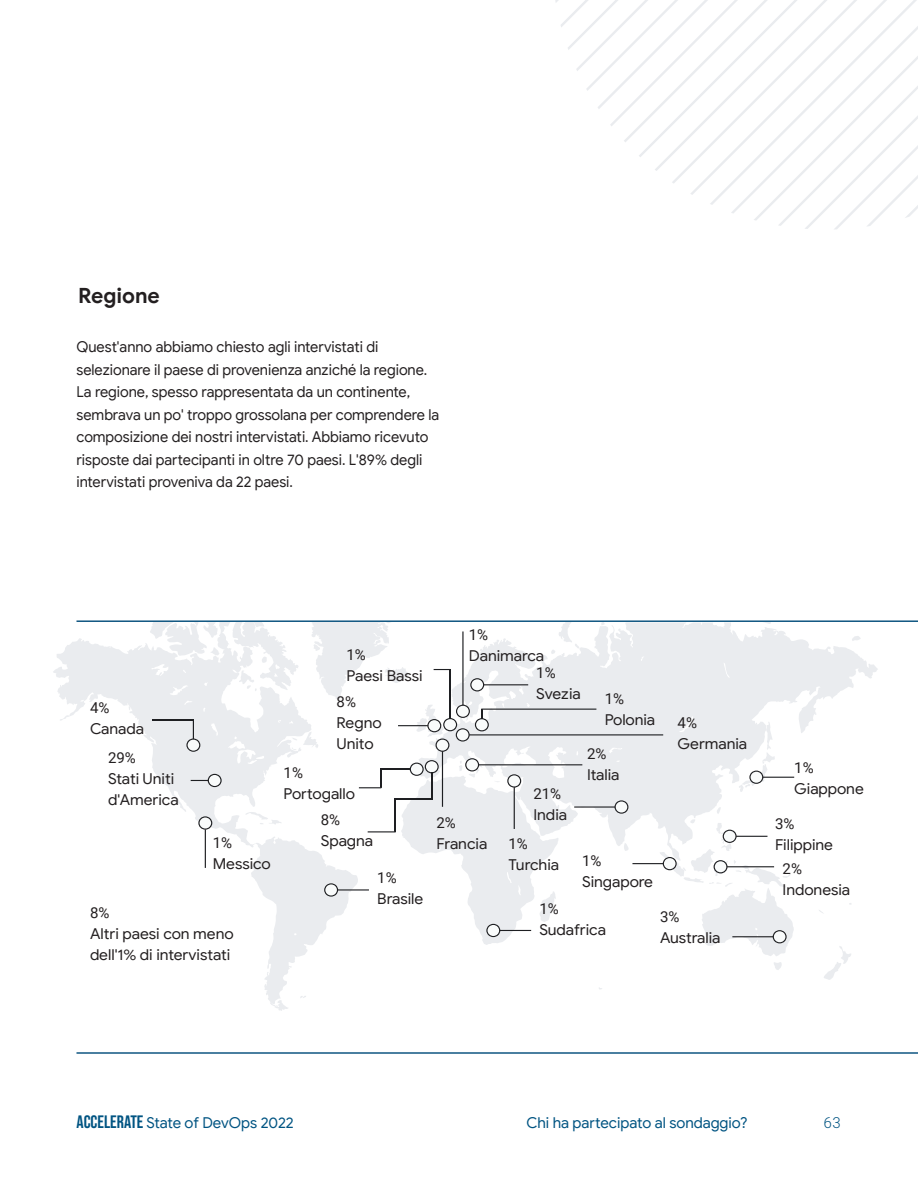
<style>
.page{position:relative;width:918px;height:1188px;background:#fff}
.page>*{position:absolute;margin:0;border:0;box-sizing:border-box;transform-origin:0 0}
.t1{font:700 21px "Google Sans";letter-spacing:-.005em;color:#231f20}
.t2{font:15px/22.5px "Google Sans";color:#231f20}
.t3{font:15px/21px "Google Sans";color:#231f20;scale:1.04 1}
.t4{font:15px "Google Sans";letter-spacing:-.005em;color:#005482}
.t5{font:15px "Roboto";color:#231f20}
.t6{font:300 15px "Roboto Mono";color:#005482}
.s1{font-family:"Bebas Neue";font-size:18px}
</style>
<div class="page">
<svg style="left:303px;top:732px;width:15px;height:16px"></svg>
<svg style="left:270px;top:1000px;width:18px;height:11px"></svg>
<svg style="left:824px;top:946px;width:27px;height:34px"></svg>
<svg style="left:774px;top:962px;width:8px;height:8px"></svg>
<svg style="left:143px;top:708px;width:6px;height:4px"></svg>
<svg style="left:87px;top:682px;width:6px;height:3px"></svg>
<svg style="left:246px;top:812px;width:35px;height:12px"></svg>
<svg style="left:77px;top:622px;width:147px;height:43px"></svg>
<svg style="left:233px;top:622px;width:65px;height:69px"></svg>
<svg style="left:312px;top:622px;width:89px;height:78px"></svg>
<svg style="left:401px;top:622px;width:477px;height:323px"></svg>
<svg style="left:763px;top:622px;width:8px;height:2px"></svg>
<svg style="left:601px;top:622px;width:4px;height:4px"></svg>
<svg style="left:191px;top:773px;width:31px;height:15px"></svg>
<svg style="left:615px;top:800px;width:13px;height:14px"></svg>
<hr style="left:574px;top:806px;width:41px;height:2px;background:#1e1f22">
<hr style="left:398px;top:725px;width:30px;height:1px;background:#1e1f22">
<hr style="left:469px;top:734px;width:194px;height:1px;background:#1e1f22">
<hr style="left:152px;top:719px;width:42px;height:1px;background:#1e1f22">
<svg style="left:178px;top:707px;width:22px;height:45px"></svg>
<hr style="left:380px;top:769px;width:30px;height:1px;background:#1e1f22">
<svg style="left:359px;top:770px;width:22px;height:18px"></svg>
<svg style="left:459px;top:758px;width:20px;height:20px"></svg>
<hr style="left:479px;top:764px;width:103px;height:1px;background:#1e1f22">
<hr style="left:442px;top:751px;width:1px;height:56px;background:#1e1f22">
<svg style="left:324px;top:883px;width:14px;height:14px"></svg>
<hr style="left:338px;top:889px;width:31px;height:2px;background:#1e1f22">
<svg style="left:470px;top:678px;width:14px;height:13px"></svg>
<hr style="left:484px;top:684px;width:44px;height:1px;background:#1e1f22">
<hr style="left:481px;top:709px;width:115px;height:1px;background:#1e1f22">
<svg style="left:739px;top:722px;width:36px;height:70px"></svg>
<hr style="left:763px;top:777px;width:31px;height:1px;background:#1e1f22">
<hr style="left:450px;top:670px;width:1px;height:49px;background:#1e1f22">
<svg style="left:486px;top:924px;width:14px;height:13px"></svg>
<hr style="left:500px;top:930px;width:31px;height:1px;background:#1e1f22">
<svg style="left:507px;top:774px;width:14px;height:14px"></svg>
<hr style="left:514px;top:787px;width:1px;height:42px;background:#1e1f22">
<svg style="left:416px;top:705px;width:73px;height:47px"></svg>
<svg style="left:434px;top:669px;width:16px;height:1px"></svg>
<hr style="left:462px;top:631px;width:2px;height:74px;background:#1e1f22">
<svg style="left:198px;top:816px;width:15px;height:14px"></svg>
<hr style="left:205px;top:829px;width:1px;height:39px;background:#1e1f22">
<svg style="left:410px;top:760px;width:29px;height:40px"></svg>
<hr style="left:395px;top:799px;width:37px;height:1px;background:#1e1f22">
<hr style="left:395px;top:799px;width:1px;height:33px;background:#1e1f22">
<svg style="left:368px;top:831px;width:27px;height:1px"></svg>
<hr style="left:632px;top:863px;width:31px;height:1px;background:#1e1f22">
<svg style="left:659px;top:807px;width:135px;height:149px"></svg>
<hr style="left:76px;top:620px;width:842px;height:2px;background:#0f5681">
<svg style="left:555px;top:0;width:363px;height:229px"></svg>
<hr style="left:76px;top:1052px;width:842px;height:2px;background:#0f5681">
<p class="t1" style="left:78px;top:283px;width:83px">Regione</p>
<p class="t2" style="left:76px;top:336px;width:364px">Quest'anno abbiamo chiesto agli intervistati di selezionare il paese di provenienza anziché la regione.<br>La regione, spesso rappresentata da un continente, sembrava un po' troppo grossolana per comprendere la composizione dei nostri intervistati. Abbiamo ricevuto risposte dai partecipanti in oltre 70 paesi. L'89% degli intervistati proveniva da 22 paesi.</p>
<p class="t5" style="left:90px;top:698px;width:21px">4%</p>
<p class="t3" style="left:90px;top:719px;width:53px">Canada</p>
<p class="t5" style="left:108px;top:747px;width:29px">29%</p>
<p class="t3" style="left:108px;top:768px;width:69px">Stati Uniti d'America</p>
<p class="t5" style="left:213px;top:832px;width:21px">1%</p>
<p class="t3" style="left:213px;top:853px;width:57px">Messico</p>
<p class="t5" style="left:90px;top:903px;width:21px">8%</p>
<p class="t3" style="left:90px;top:924px;width:140px">Altri paesi con meno dell'1% di intervistati</p>
<p class="t5" style="left:346px;top:644px;width:21px">1%</p>
<p class="t3" style="left:346px;top:665px;width:75px">Paesi Bassi</p>
<p class="t5" style="left:337px;top:691px;width:21px">8%</p>
<p class="t3" style="left:337px;top:712px;width:45px">Regno<br>Unito</p>
<p class="t5" style="left:284px;top:762px;width:21px">1%</p>
<p class="t3" style="left:284px;top:783px;width:70px">Portogallo</p>
<p class="t5" style="left:321px;top:809px;width:21px">8%</p>
<p class="t3" style="left:321px;top:830px;width:52px">Spagna</p>
<p class="t5" style="left:377px;top:867px;width:21px">1%</p>
<p class="t3" style="left:377px;top:888px;width:46px">Brasile</p>
<p class="t5" style="left:469px;top:624px;width:21px">1%</p>
<p class="t3" style="left:469px;top:645px;width:74px">Danimarca</p>
<p class="t5" style="left:536px;top:662px;width:21px">1%</p>
<p class="t3" style="left:536px;top:683px;width:44px">Svezia</p>
<p class="t5" style="left:605px;top:688px;width:21px">1%</p>
<p class="t3" style="left:605px;top:709px;width:50px">Polonia</p>
<p class="t5" style="left:587px;top:743px;width:21px">2%</p>
<p class="t3" style="left:587px;top:764px;width:33px">Italia</p>
<p class="t5" style="left:678px;top:712px;width:21px">4%</p>
<p class="t3" style="left:678px;top:733px;width:68px">Germania</p>
<p class="t5" style="left:436px;top:812px;width:21px">2%</p>
<p class="t3" style="left:436px;top:833px;width:50px">Francia</p>
<p class="t5" style="left:533px;top:783px;width:29px">21%</p>
<p class="t3" style="left:533px;top:805px;width:34px">India</p>
<p class="t5" style="left:508px;top:833px;width:21px">1%</p>
<p class="t3" style="left:508px;top:854px;width:50px">Turchia</p>
<p class="t5" style="left:582px;top:850px;width:21px">1%</p>
<p class="t3" style="left:582px;top:871px;width:70px">Singapore</p>
<p class="t5" style="left:539px;top:898px;width:21px">1%</p>
<p class="t3" style="left:539px;top:919px;width:66px">Sudafrica</p>
<p class="t5" style="left:660px;top:906px;width:21px">3%</p>
<p class="t3" style="left:660px;top:927px;width:60px">Australia</p>
<p class="t5" style="left:794px;top:757px;width:21px">1%</p>
<p class="t3" style="left:794px;top:778px;width:68px">Giappone</p>
<p class="t5" style="left:775px;top:813px;width:21px">3%</p>
<p class="t3" style="left:775px;top:835px;width:57px">Filippine</p>
<p class="t5" style="left:783px;top:858px;width:21px">2%</p>
<p class="t3" style="left:783px;top:879px;width:67px">Indonesia</p>
<p class="t4" style="left:76px;top:1113px;width:219px"><span class="s1">ACCELERATE</span> State of DevOps 2022</p>
<p class="t4" style="left:527px;top:1113px;width:223px">Chi ha partecipato al sondaggio?</p>
<p class="t6" style="left:824px;top:1112px;width:19px">63</p>
</div>
